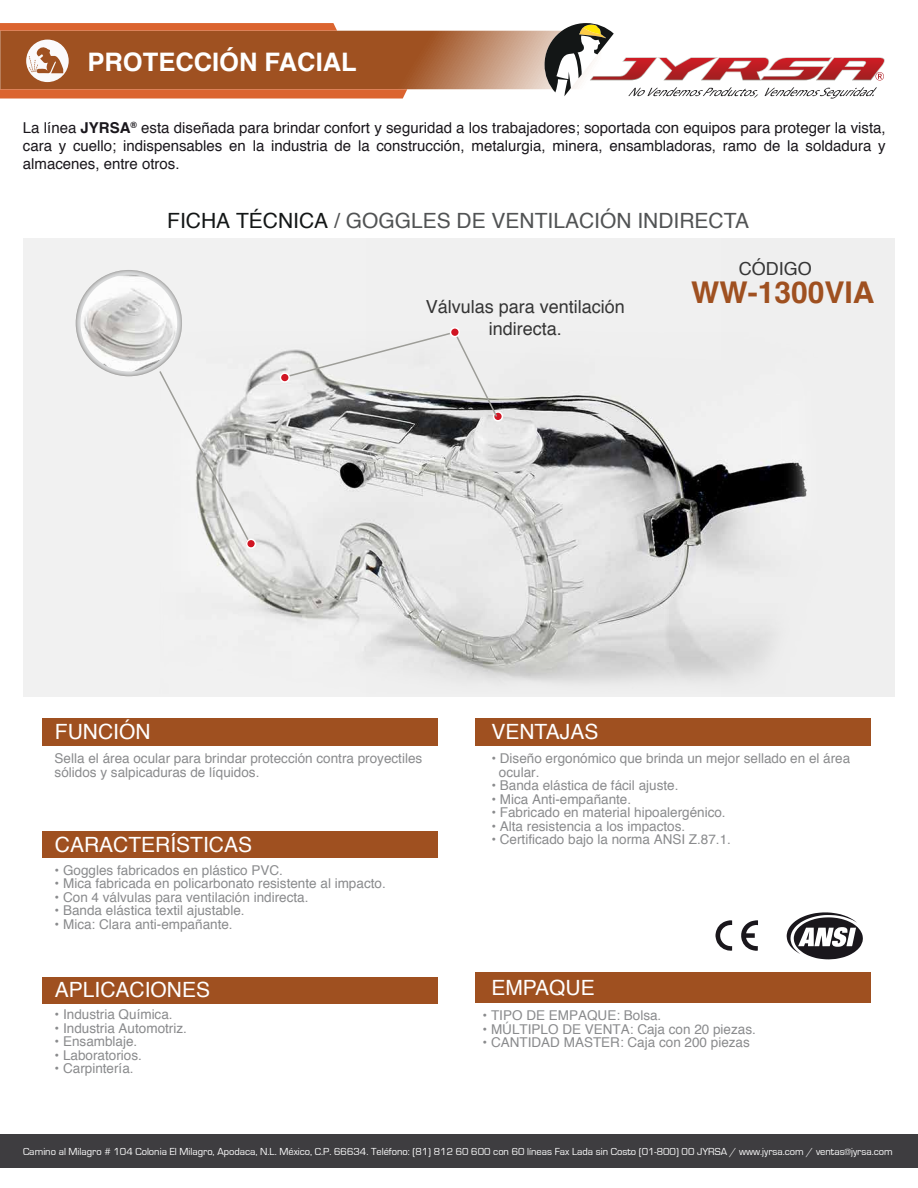
<style>
.page{position:relative;width:918px;height:1188px;background:#fff}
.page>*{position:absolute;margin:0;border:0;box-sizing:border-box;transform-origin:0 0}
.t1{font:700 30px "Helvetica";color:#9f5020}
.t2{font:700 25.5px "Helvetica";color:#fff}
.t3{font:21px "Helvetica";color:#fff}
.t4{font:21px "Helvetica";color:#515354}
.t5{font:18px/21.6px "Helvetica";color:#353535;text-align:center}
.t6{font:15px/18px "Helvetica";color:#1a171c;text-align:justify}
.t7{font:13.5px/13.5px "Helvetica";color:#8a8b8d}
.t8{font:10.5px "Eurostile";color:#fff}
.s1{font-weight:700}
.s2{color:#131616}
</style>
<div class="page">
<div style="left:24px;top:238px;width:870px;height:458px;background:#f0f0f0"></div>
<img style="left:153px;top:330px;width:676px;height:367px">
<div style="left:0;top:1135px;width:918px;height:33px;background:#3e3d40"></div>
<svg style="left:787px;top:912px;width:76px;height:47px"></svg>
<div style="left:42px;top:718px;width:395px;height:28px;background:#9f5020"></div>
<div style="left:475px;top:718px;width:396px;height:28px;background:#9f5020"></div>
<div style="left:42px;top:831px;width:395px;height:27px;background:#9f5020"></div>
<div style="left:42px;top:977px;width:395px;height:26px;background:#9f5020"></div>
<div style="left:475px;top:972px;width:396px;height:30px;background:#9f5020"></div>
<svg style="left:0;top:23px;width:885px;height:76px"></svg>
<svg style="left:741px;top:920px;width:17px;height:31px"></svg>
<svg style="left:715px;top:920px;width:17px;height:31px"></svg>
<div style="left:494px;top:412px;width:8px;height:9px;background:#d11523;border-radius:50%"></div>
<div style="left:493px;top:411px;width:10px;height:11px;border:2px solid #fff;border-radius:50%"></div>
<svg style="left:158px;top:369px;width:94px;height:176px"></svg>
<svg style="left:284px;top:330px;width:215px;height:88px"></svg>
<div style="left:246px;top:539px;width:9px;height:9px;background:#d11523;border-radius:50%"></div>
<div style="left:246px;top:539px;width:10px;height:10px;border:2px solid #fff;border-radius:50%"></div>
<div style="left:280px;top:373px;width:9px;height:9px;background:#d11523;border-radius:50%"></div>
<div style="left:280px;top:372px;width:10px;height:11px;border:2px solid #fff;border-radius:50%"></div>
<div style="left:451px;top:328px;width:8px;height:9px;background:#d11523;border-radius:50%"></div>
<div style="left:450px;top:327px;width:10px;height:10px;border:2px solid #fff;border-radius:50%"></div>
<svg style="left:76px;top:270px;width:106px;height:106px;background:#cacbcb"></svg>
<img style="left:81px;top:275px;width:96px;height:96px;border-radius:48px">
<h2 class="t2" style="left:88px;top:45px;width:271px">PROTECCIÓN FACIAL</h2>
<p class="t6" style="left:23px;top:119px;width:864px">La línea <span class="s1">JYRSA</span><sup>®</sup> esta diseñada para brindar confort y seguridad a los trabajadores; soportada con equipos para proteger la vista, cara y cuello; indispensables en la industria de la construcción, metalurgia, minera, ensambladoras, ramo de la soldadura y almacenes, entre otros.</p>
<h3 class="t4" style="left:167px;top:205px;width:583px"><span class="s2">FICHA TÉCNICA</span> / GOGGLES DE VENTILACIÓN INDIRECTA</h3>
<h3 class="t5" style="left:426px;top:297px;width:201px">Válvulas para ventilación indirecta.</h3>
<h3 class="t5" style="left:739px;top:258px;width:75px">CÓDIGO</h3>
<h1 class="t1" style="left:691px;top:274px;width:185px">WW-1300VIA</h1>
<h3 class="t3" style="left:55px;top:715px;width:97px">FUNCIÓN</h3>
<h3 class="t3" style="left:491px;top:715px;width:108px">VENTAJAS</h3>
<p class="t7" style="left:55px;top:752px;width:369px">Sella el área ocular para brindar protección contra proyectiles sólidos y salpicaduras de líquidos.</p>
<p class="t7" style="left:499px;top:752px;width:353px;text-indent:-8px">• Diseño ergonómico que brinda un mejor sellado en el área ocular.</p>
<p class="t7" style="left:491px;top:779px;width:189px">• Banda elástica de fácil ajuste.</p>
<p class="t7" style="left:491px;top:793px;width:141px">• Mica Anti-empañante.</p>
<p class="t7" style="left:491px;top:806px;width:236px">• Fabricado en material hipoalergénico.</p>
<p class="t7" style="left:491px;top:820px;width:195px">• Alta resistencia a los impactos.</p>
<p class="t7" style="left:491px;top:833px;width:241px">• Certificado bajo la norma ANSI Z.87.1.</p>
<h3 class="t3" style="left:55px;top:828px;width:199px">CARACTERÍSTICAS</h3>
<p class="t7" style="left:55px;top:863px;width:230px">• Goggles fabricados en plástico PVC.</p>
<p class="t7" style="left:55px;top:877px;width:333px">• Mica fabricada en policarbonato resistente al impacto.</p>
<p class="t7" style="left:55px;top:890px;width:255px">• Con 4 válvulas para ventilación indirecta.</p>
<p class="t7" style="left:55px;top:904px;width:192px">• Banda elástica textil ajustable.</p>
<p class="t7" style="left:55px;top:917px;width:180px">• Mica: Clara anti-empañante.</p>
<h3 class="t3" style="left:55px;top:974px;width:157px">APLICACIONES</h3>
<p class="t7" style="left:55px;top:1008px;width:120px">• Industria Química.</p>
<p class="t7" style="left:55px;top:1022px;width:134px">• Industria Automotriz.</p>
<p class="t7" style="left:55px;top:1035px;width:84px">• Ensamblaje.</p>
<p class="t7" style="left:55px;top:1049px;width:89px">• Laboratorios.</p>
<p class="t7" style="left:55px;top:1062px;width:81px">• Carpintería.</p>
<h3 class="t3" style="left:491px;top:971px;width:105px">EMPAQUE</h3>
<p class="t7" style="left:483px;top:1009px;width:180px">• TIPO DE EMPAQUE: Bolsa.</p>
<p class="t7" style="left:483px;top:1022px;width:275px">• MÚLTIPLO DE VENTA: Caja con 20 piezas.</p>
<p class="t7" style="left:483px;top:1036px;width:269px">• CANTIDAD MASTER: Caja con 200 piezas</p>
<p class="t8" style="left:23px;top:1146px;width:871px">Camino al Milagro # 104 Colonia El Milagro, Apodaca, N.L. México, C.P. 66634. Teléfono: (81) 812 60 600 con 60 líneas Fax Lada sin Costo (01-800) 00 JYRSA / www.jyrsa.com / ventas@jyrsa.com</p>
</div>
